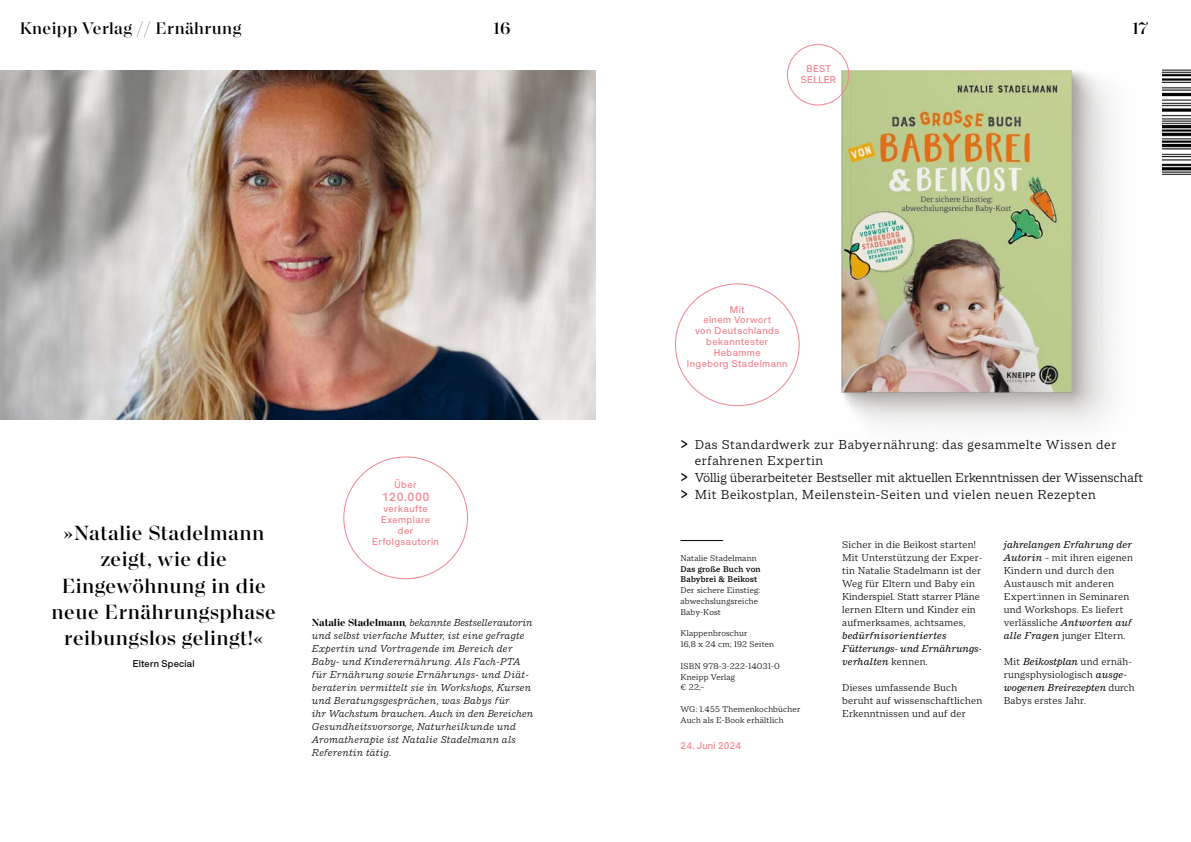
<style>
.page{position:relative;width:1191px;height:842px;background:#fff}
.page>*{position:absolute;margin:0;border:0;box-sizing:border-box;transform-origin:0 0}
.t1{font:500 22px/26.4px "Macklin Display";letter-spacing:.02em;color:#000;text-align:center}
.t2{font:500 18px "Macklin Display";letter-spacing:.02em;color:#000}
.t3{font:300 14px "Macklin Slab";letter-spacing:.035em;color:#000}
.t4{font:300 14px "Macklin Slab";color:#000}
.t5{font:500 11px "HK Requisite";color:#f08590}
.t6{font:300 10.8px/13px "Macklin Text";letter-spacing:.02em;color:#000}
.t7{font:italic 300 10.8px/13px "Macklin Slab";letter-spacing:.015em;color:#000}
.t8{font:italic 10.8px/13px "Macklin Text";letter-spacing:.01em;color:#000}
.t9{font:300 9px/10.8px "Macklin Text";letter-spacing:.02em;color:#000}
.t10{font:500 9px/10.8px "HK Requisite";letter-spacing:.045em;color:#f08590;text-align:center}
.t11{font:500 9px/10.8px "Macklin Text";letter-spacing:.02em;color:#000}
.t12{font:500 9px "HK Requisite";letter-spacing:.02em;color:#000}
.s1{font-family:"Macklin Display";font-weight:700;font-style:normal;font-size:11px}
.s2{font-family:"Basic Sans";font-weight:400;font-size:18px}
.s3{font-weight:300;font-style:normal}
.s4{font-weight:400;font-style:italic}
</style>
<div class="page">
<hr style="left:680px;top:540px;width:43px;height:1px;background:#000">
<img style="left:1162px;top:69px;width:29px;height:106px">
<img style="left:0;top:71px;width:595px;height:349px">
<img style="left:824px;top:52px;width:289px;height:375px">
<div style="left:787px;top:44px;width:62px;height:62px;border:1px solid #f08590;border-radius:50%"></div>
<h2 class="t2" style="left:20px;top:18px;width:223px">Kneipp Verlag // Ernährung</h2>
<h2 class="t2" style="left:493px;top:18px;width:19px">16</h2>
<h2 class="t2" style="left:1132px;top:18px;width:18px">17</h2>
<h1 class="t1" style="left:52px;top:519px;width:226px">»Natalie Stadelmann zeigt, wie die<br>Eingewöhnung in die neue Ernährungsphase reibungslos gelingt!«</h1>
<p class="t12" style="left:133px;top:658px;width:63px">Eltern Special</p>
<p class="t10" style="left:394px;top:479px;width:24px">Über</p>
<p class="t5" style="left:382px;top:490px;width:49px">120.000</p>
<p class="t10" style="left:372px;top:503px;width:68px">verkaufte<br>Exemplare<br>der<br>Erfolgsautorin</p>
<p class="t7" style="left:312px;top:615px;width:223px"><span class="s1">Natalie Stadelmann</span>, bekannte Bestsellerautorin und selbst vierfache Mutter, ist eine gefragte Expertin und Vortragende im Bereich der Baby- und Kinderernährung. Als Fach-PTA für Ernährung sowie Ernährungs- und Diät&shy;beraterin vermittelt sie in Workshops, Kursen und Beratungsgesprächen, was Babys für<br>ihr Wachstum brauchen. Auch in den Bereichen Gesundheitsvorsorge, Naturheilkunde und Aromatherapie ist Natalie Stadelmann als Referentin tätig.</p>
<p class="t10" style="left:800px;top:63px;width:37px">BEST<br>SELLER</p>
<p class="t10" style="left:687px;top:304px;width:102px">Mit<br>einem Vorwort<br>von Deutschlands bekanntester<br>Hebamme<br>Ingeborg Stadelmann</p>
<p class="t3" style="left:680px;top:436px;width:437px"><span class="s2">&gt;</span> Das Standardwerk zur Babyernährung: das gesammelte Wissen der</p>
<p class="t3" style="left:694px;top:453px;width:130px">erfahrenen Expertin</p>
<p class="t4" style="left:680px;top:470px;width:464px"><span class="s2">&gt;</span> Völlig überarbeiteter Bestseller mit aktuellen Erkenntnissen der Wissenschaft</p>
<p class="t3" style="left:680px;top:486px;width:417px"><span class="s2">&gt;</span> Mit Beikostplan, Meilenstein-Seiten und vielen neuen Rezepten</p>
<p class="t6" style="left:842px;top:537px;width:142px">Sicher in die Beikost starten!<br>Mit Unterstützung der Exper&shy;tin Natalie Stadelmann ist der<br>Weg für Eltern und Baby ein<br>Kinderspiel. Statt starrer Pläne lernen Eltern und Kinder ein aufmerksames, achtsames,</p>
<p class="t8" style="left:842px;top:628px;width:141px">bedürfnisorientiertes<br>Fütterungs- und Ernährungs&shy;verhalten <span class="s3">kennen.</span></p>
<p class="t6" style="left:842px;top:680px;width:142px">Dieses umfassende Buch beruht auf wissenschaftlichen<br>Erkenntnissen und auf der</p>
<p class="t6" style="left:1003px;top:537px;width:131px"><span class="s4">jahrelangen Erfahrung der<br>Autorin</span> – mit ihren eigenen<br>Kindern und durch den<br>Austausch mit anderen<br>Expert:innen in Seminaren und Workshops. Es liefert verlässliche <span class="s4">Antworten auf alle Fragen</span> junger Eltern.</p>
<p class="t6" style="left:1003px;top:654px;width:132px">Mit <span class="s4">Beikostplan</span> und ernäh&shy;rungsphysiologisch <span class="s4">ausge&shy;wogenen Breirezepten</span> durch<br>Babys erstes Jahr.</p>
<p class="t9" style="left:680px;top:552px;width:78px">Natalie Stadelmann</p>
<p class="t11" style="left:680px;top:563px;width:82px">Das große Buch von<br>Babybrei &amp; Beikost</p>
<p class="t9" style="left:680px;top:585px;width:81px">Der sichere Einstieg: abwechslungsreiche<br>Baby-Kost</p>
<p class="t9" style="left:680px;top:628px;width:95px">Klappenbroschur<br>16,8 x 24 cm; 192 Seiten</p>
<p class="t9" style="left:680px;top:660px;width:101px">ISBN 978-3-222-14031-0<br>Kneipp Verlag<br>€ 22,–</p>
<p class="t9" style="left:680px;top:704px;width:121px">WG: 1.455 Themenkochbücher<br>Auch als E-Book erhältlich</p>
<p class="t10" style="left:680px;top:740px;width:62px">24. Juni 2024</p>
</div>
